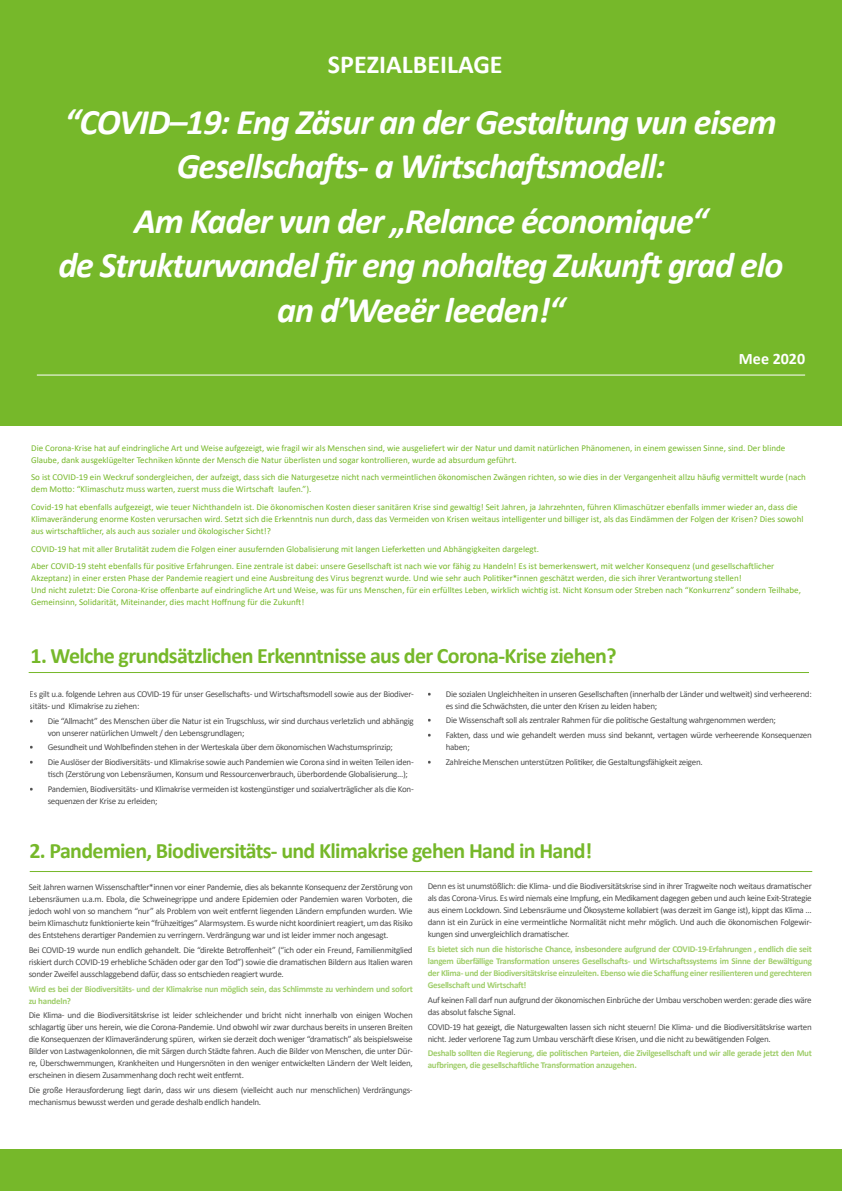
<style>
.page{position:relative;width:842px;height:1191px;background:#fff}
.page>*{position:absolute;margin:0;border:0;box-sizing:border-box;transform-origin:0 0}
.t1{font:italic 700 36px/44px "Calibri";letter-spacing:-.03em;color:#fff;text-align:center}
.t2{font:700 26px "Calibri";color:#fff}
.t3{font:700 22px "Calibri";letter-spacing:-.03em;color:#76b82a}
.t4{font:700 16px "Calibri";color:#fff}
.t5{font:9px/12px "Calibri";letter-spacing:-.03em;color:#000}
.t6{font:9px/12px "Calibri";color:#76b82a}
.t7{font:700 9px/12px "Calibri";letter-spacing:-.03em;color:#76b82a}
</style>
<div class="page">
<div style="left:0;top:0;width:842px;height:425px;background:#76b82a"></div>
<hr style="left:37px;top:374px;width:768px;height:1px;background:#fff">
<div style="left:0;top:1149px;width:842px;height:42px;background:#76b82a"></div>
<hr style="left:29px;top:672px;width:780px;height:1px;background:#76b82a">
<hr style="left:30px;top:871px;width:782px;height:1px;background:#76b82a">
<h2 class="t2" style="left:328px;top:46px;width:176px">SPEZIALBEILAGE</h2>
<h1 class="t1" style="left:65px;top:99px;width:713px">“COVID–19: Eng Zäsur an der Gestaltung vun eisem<br>Gesellschafts- a Wirtschaftsmodell:</h1>
<h1 class="t1" style="left:58px;top:198px;width:727px">Am Kader vun der „Relance économique“<br>de Strukturwandel fir eng nohalteg Zukunft grad elo an d’Weeër leeden!“</h1>
<h3 class="t4" style="left:739px;top:347px;width:68px">Mee 2020</h3>
<p class="t6" style="left:31px;top:441px;width:756px">Die Corona-Krise hat auf eindringliche Art und Weise aufgezeigt, wie fragil wir als Menschen sind, wie ausgeliefert wir der Natur und damit natürlichen Phänomenen, in einem gewissen Sinne, sind. Der blinde<br>Glaube, dank ausgeklügelter Techniken könnte der Mensch die Natur überlisten und sogar kontrollieren, wurde ad absurdum geführt.</p>
<p class="t6" style="left:31px;top:471px;width:776px">So ist COVID-19 ein Weckruf sondergleichen, der aufzeigt, dass sich die Naturgesetze nicht nach vermeintlichen ökonomischen Zwängen richten, so wie dies in der Vergangenheit allzu häufig vermittelt wurde (nach dem Motto: “Klimaschutz muss warten, zuerst muss die Wirtschaft laufen.”).</p>
<p class="t6" style="left:31px;top:500px;width:774px">Covid-19 hat ebenfalls aufgezeigt, wie teuer Nichthandeln ist. Die ökonomischen Kosten dieser sanitären Krise sind gewaltig! Seit Jahren, ja Jahrzehnten, führen Klimaschützer ebenfalls immer wieder an, dass die<br>Klimaveränderung enorme Kosten verursachen wird. Setzt sich die Erkenntnis nun durch, dass das Vermeiden von Krisen weitaus intelligenter und billiger ist, als das Eindämmen der Folgen der Krisen? Dies sowohl aus wirtschaftlicher, als auch aus sozialer und ökologischer Sicht!?</p>
<p class="t6" style="left:31px;top:539px;width:745px;line-height:17.7px">COVID-19 hat mit aller Brutalität zudem die Folgen einer ausufernden Globalisierung mit langen Lieferketten und Abhängigkeiten dargelegt.<br>Aber COVID-19 steht ebenfalls für positive Erfahrungen. Eine zentrale ist dabei: unsere Gesellschaft ist nach wie vor fähig zu Handeln! Es ist bemerkenswert, mit welcher Konsequenz (und gesellschaftlicher</p>
<p class="t6" style="left:31px;top:572px;width:771px">Akzeptanz) in einer ersten Phase der Pandemie reagiert und eine Ausbreitung des Virus begrenzt wurde. Und wie sehr auch Politiker*innen geschätzt werden, die sich ihrer Verantwortung stellen!<br>Und nicht zuletzt: Die Corona-Krise offenbarte auf eindringliche Art und Weise, was für uns Menschen, für ein erfülltes Leben, wirklich wichtig ist. Nicht Konsum oder Streben nach “Konkurrenz” sondern Teilhabe,<br>Gemeinsinn, Solidarität, Miteinander, dies macht Hoffnung für die Zukunft!</p>
<h3 class="t3" style="left:31px;top:640px;width:588px">1. Welche grundsätzlichen Erkenntnisse aus der Corona-Krise ziehen?</h3>
<p class="t5" style="left:30px;top:687px;width:386px">Es gilt u.a. folgende Lehren aus COVID-19 für unser Gesellschafts- und Wirtschaftsmodell sowie aus der Biodiver&shy;sitäts- und Klimakrise zu ziehen:</p>
<p class="t5" style="left:48px;top:714px;width:368px;text-indent:-18px">• Die “Allmacht” des Menschen über die Natur ist ein Trugschluss, wir sind durchaus verletzlich und abhängig von unserer natürlichen Umwelt / den Lebensgrundlagen;</p>
<p class="t5" style="left:30px;top:741px;width:365px">• Gesundheit und Wohlbefinden stehen in der Werteskala über dem ökonomischen Wachstumsprinzip;</p>
<p class="t5" style="left:48px;top:756px;width:368px;text-indent:-18px">• Die Auslöser der Biodiversitäts- und Klimakrise sowie auch Pandemien wie Corona sind in weiten Teilen iden&shy;tisch (Zerstörung von Lebensräumen, Konsum und Ressourcenverbrauch, überbordende Globalisierung...);</p>
<p class="t5" style="left:48px;top:783px;width:368px;text-indent:-18px">• Pandemien, Biodiversitäts- und Klimakrise vermeiden ist kostengünstiger und sozialverträglicher als die Kon&shy;sequenzen der Krise zu erleiden;</p>
<p class="t5" style="left:446px;top:687px;width:368px;text-indent:-18px">• Die sozialen Ungleichheiten in unseren Gesellschaften (innerhalb der Länder und weltweit) sind verheerend: es sind die Schwächsten, die unter den Krisen zu leiden haben;</p>
<p class="t5" style="left:428px;top:714px;width:350px">• Die Wissenschaft soll als zentraler Rahmen für die politische Gestaltung wahrgenommen werden;</p>
<p class="t5" style="left:446px;top:729px;width:368px;text-indent:-18px">• Fakten, dass und wie gehandelt werden muss sind bekannt, vertagen würde verheerende Konsequenzen haben;</p>
<p class="t5" style="left:428px;top:756px;width:277px">• Zahlreiche Menschen unterstützen Politiker, die Gestaltungsfähigkeit zeigen.</p>
<h3 class="t3" style="left:29px;top:835px;width:564px">2. Pandemien, Biodiversitäts- und Klimakrise gehen Hand in Hand!</h3>
<p class="t5" style="left:29px;top:880px;width:386px;text-align:justify">Seit Jahren warnen Wissenschaftler*innen vor einer Pandemie, dies als bekannte Konsequenz der Zerstörung von Lebensräumen u.a.m. Ebola, die Schweinegrippe und andere Epidemien oder Pandemien waren Vorboten, die jedoch wohl von so manchem “nur” als Problem von weit entfernt liegenden Ländern empfunden wurden. Wie beim Klimaschutz funktionierte kein “frühzeitiges” Alarmsystem. Es wurde nicht koordiniert reagiert, um das Risiko des Entstehens derartiger Pandemien zu verringern. Verdrängung war und ist leider immer noch angesagt.</p>
<p class="t5" style="left:29px;top:943px;width:386px;text-align:justify">Bei COVID-19 wurde nun endlich gehandelt. Die “direkte Betroffenheit” (“ich oder ein Freund, Familienmitglied riskiert durch COVID-19 erhebliche Schäden oder gar den Tod”) sowie die dramatischen Bildern aus Italien waren sonder Zweifel ausschlaggebend dafür, dass so entschieden reagiert wurde.</p>
<p class="t7" style="left:29px;top:982px;width:386px">Wird es bei der Biodiversitäts- und der Klimakrise nun möglich sein, das Schlimmste zu verhindern und sofort zu handeln?</p>
<p class="t5" style="left:29px;top:1009px;width:386px;text-align:justify">Die Klima- und die Biodiversitätskrise ist leider schleichender und bricht nicht innerhalb von einigen Wochen schlagartig über uns herein, wie die Corona-Pandemie. Und obwohl wir zwar durchaus bereits in unseren Breiten die Konsequenzen der Klimaveränderung spüren, wirken sie derzeit doch weniger “dramatisch” als beispielsweise Bilder von Lastwagenkolonnen, die mit Särgen durch Städte fahren. Auch die Bilder von Menschen, die unter Dür&shy;re, Überschwemmungen, Krankheiten und Hungersnöten in den weniger entwickelten Ländern der Welt leiden, erscheinen in diesem Zusammenhang doch recht weit entfernt.</p>
<p class="t5" style="left:29px;top:1084px;width:386px">Die große Herausforderung liegt darin, dass wir uns diesem (vielleicht auch nur menschlichen) Verdrängungs&shy;mechanismus bewusst werden und gerade deshalb endlich handeln.</p>
<p class="t5" style="left:428px;top:880px;width:386px;text-align:justify">Denn es ist unumstößlich: die Klima- und die Biodiversitätskrise sind in ihrer Tragweite noch weitaus dramatischer als das Corona-Virus. Es wird niemals eine Impfung, ein Medikament dagegen geben und auch keine Exit-Strategie aus einem Lockdown. Sind Lebensräume und Ökosysteme kollabiert (was derzeit im Gange ist), kippt das Klima … dann ist ein Zurück in eine vermeintliche Normalität nicht mehr möglich. Und auch die ökonomischen Folgewir&shy;kungen sind unvergleichlich dramatischer.</p>
<p class="t7" style="left:428px;top:943px;width:386px;text-align:justify">Es bietet sich nun die historische Chance, insbesondere aufgrund der COVID-19-Erfahrungen , endlich die seit langem überfällige Transformation unseres Gesellschafts- und Wirtschaftssystems im Sinne der Bewältigung der Klima- und der Biodiversitätskrise einzuleiten. Ebenso wie die Schaffung einer resilienteren und gerechteren Gesellschaft und Wirtschaft!</p>
<p class="t5" style="left:428px;top:993px;width:385px">Auf keinen Fall darf nun aufgrund der ökonomischen Einbrüche der Umbau verschoben werden: gerade dies wäre das absolut falsche Signal.</p>
<p class="t5" style="left:428px;top:1020px;width:386px">COVID-19 hat gezeigt, die Naturgewalten lassen sich nicht steuern! Die Klima- und die Biodiversitätskrise warten nicht. Jeder verlorene Tag zum Umbau verschärft diese Krisen, und die nicht zu bewätigenden Folgen.</p>
<p class="t7" style="left:428px;top:1047px;width:386px">Deshalb sollten die Regierung, die politischen Parteien, die Zivilgesellschaft und wir alle gerade jetzt den Mut aufbringen, die gesellschaftliche Transformation anzugehen.</p>
</div>
